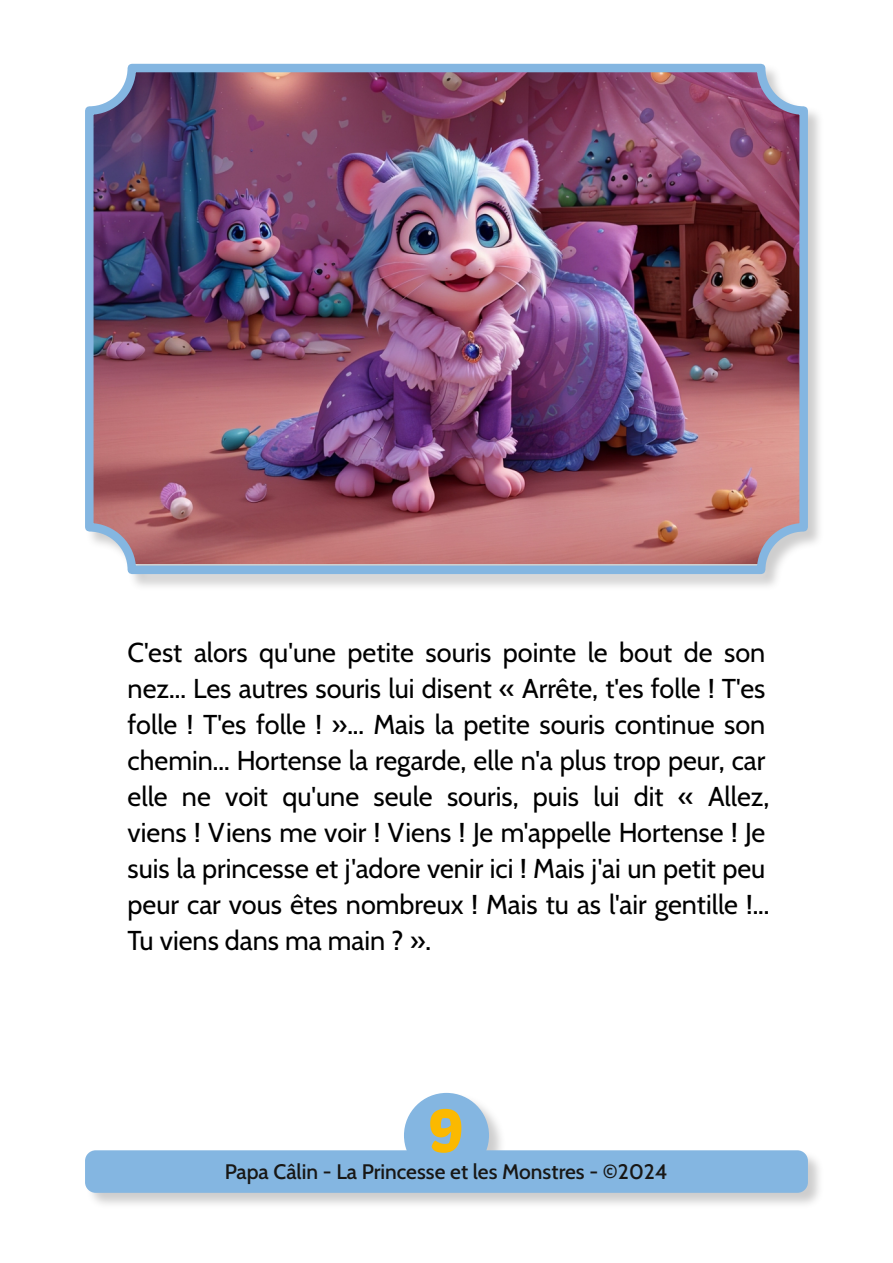
<style>
.page{position:relative;width:893px;height:1263px;background:#fff}
.page>*{position:absolute;margin:0;border:0;box-sizing:border-box;transform-origin:0 0}
.t1{font:60px "Kavoon";color:#fbb900}
.t2{font:27.3px/36px "Cabin";color:#000}
.t3{font:500 21px "Cabin";color:#181715}
</style>
<div class="page">
<div style="left:404px;top:1093px;width:102px;height:102px;background:#9d9c9c;opacity:.5"></div>
<div style="left:404px;top:1093px;width:85px;height:85px;background:#84b6e1;border-radius:50%"></div>
<div style="left:85px;top:1150px;width:740px;height:60px;background:#9d9c9c;opacity:.5"></div>
<div style="left:85px;top:1150px;width:723px;height:43px;background:#84b6e1;border-radius:11px"></div>
<div style="left:85px;top:64px;width:740px;height:527px;background:#9d9c9c;opacity:.5"></div>
<img style="left:89px;top:68px;width:715px;height:495px">
<div style="left:85px;top:64px;width:723px;height:510px;border:9px solid #84b6e1;border-radius:43px"></div>
<p class="t2" style="left:128px;top:634px;width:643px">C'est alors qu'une petite souris pointe le bout de son nez... Les autres souris lui disent « Arrête, t'es folle ! T'es folle ! T'es folle ! »... Mais la petite souris continue son chemin... Hortense la regarde, elle n'a plus trop peur, car elle ne voit qu'une seule souris, puis lui dit « Allez, viens ! Viens me voir ! Viens ! Je m'appelle Hortense ! Je suis la princesse et j'adore venir ici ! Mais j'ai un petit peu peur car vous êtes nombreux ! Mais tu as l'air gentille !...<br>Tu viens dans ma main ? ».</p>
<h1 class="t1" style="left:428px;top:1084px;width:38px">9</h1>
<p class="t3" style="left:225px;top:1159px;width:444px">Papa Câlin - La Princesse et les Monstres - ©2024</p>
</div>
